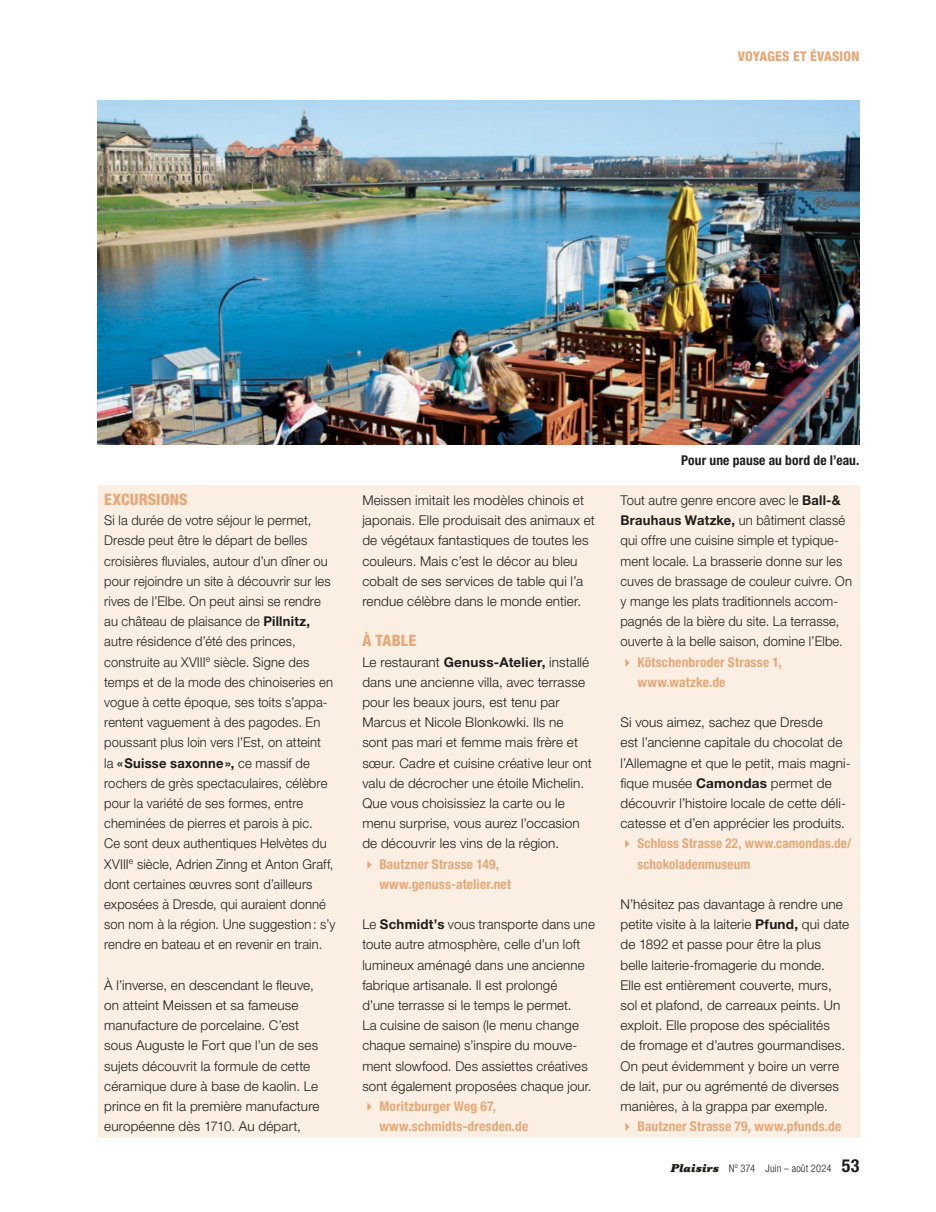
<style>
.page{position:relative;width:936px;height:1212px;background:#fff}
.page>*{position:absolute;margin:0;border:0;box-sizing:border-box;transform-origin:0 0}
.t1{font:800 condensed 15.75px "Helvetica Neue LT Std";letter-spacing:.005em;color:#e7a877}
.t2{font:300 13.5px/20.2px "Helvetica Neue LT Std";letter-spacing:.01em;color:#1d1d1b}
.t3{font:300 13.5px/20.2px "Helvetica Neue LT Std";letter-spacing:.01em;color:#1d1d1b;scale:.96 1}
.t4{font:700 condensed 13.5px/20.2px "Helvetica Neue LT Std";letter-spacing:.01em;color:#e7a877}
.t5{font:700 condensed 13.5px "Helvetica Neue LT Std";letter-spacing:.01em;color:#1d1d1b}
.t6{font:800 condensed 13.5px "Helvetica Neue LT Std";letter-spacing:.01em;color:#e7a877}
.t7{font:300 condensed 10.5px "Helvetica Neue LT Std";letter-spacing:.01em;color:#1d1d1b}
.s1{font-weight:700}
.s2{font-family:"Cheltenham Std";font-weight:900;font-style:italic;font-stretch:normal;font-size:11.25px}
.s3{font-weight:700;font-size:18px}
</style>
<div class="page">
<div style="left:98px;top:485px;width:761px;height:652px;background:#fbefe4"></div>
<img style="left:98px;top:101px;width:761px;height:343px">
<p class="t6" style="left:737px;top:47px;width:123px">VOYAGES ET ÉVASION</p>
<p class="t1" style="left:104px;top:490px;width:85px">EXCURSIONS</p>
<p class="t3" style="left:104px;top:510px;width:242px">Si la durée de votre séjour le permet, Dresde peut être le départ de belles croisières fluviales, autour d’un dîner ou pour rejoindre un site à découvrir sur les rives de l’Elbe. On peut ainsi se rendre au château de plaisance de <span class="s1">Pillnitz, </span>autre résidence d’été des princes, construite au XVIII<sup>e</sup> siècle. Signe des temps et de la mode des chinoiseries en vogue à cette époque, ses toits s’appa&shy;rentent vaguement à des pagodes. En poussant plus loin vers l’Est, on atteint<br>la <span class="s1">«Suisse saxonne»,</span> ce massif de rochers de grès spectaculaires, célèbre pour la variété de ses formes, entre cheminées de pierres et parois à pic.<br>Ce sont deux authentiques Helvètes du XVIII<sup>e</sup> siècle, Adrien Zinng et Anton Graff, dont certaines œuvres sont d’ailleurs exposées à Dresde, qui auraient donné son nom à la région. Une suggestion: s’y rendre en bateau et en revenir en train.</p>
<p class="t2" style="left:104px;top:974px;width:217px">À l’inverse, en descendant le fleuve, on atteint Meissen et sa fameuse manufacture de porcelaine. C’est sous Auguste le Fort que l’un de ses sujets découvrit la formule de cette céramique dure à base de kaolin. Le prince en fit la première manufacture européenne dès 1710. Au départ,</p>
<p class="t2" style="left:362px;top:490px;width:234px">Meissen imitait les modèles chinois et japonais. Elle produisait des animaux et de végétaux fantastiques de toutes les couleurs. Mais c’est le décor au bleu cobalt de ses services de table qui l’a rendue célèbre dans le monde entier.</p>
<p class="t1" style="left:362px;top:631px;width:55px">À TABLE</p>
<p class="t2" style="left:362px;top:651px;width:231px">Le restaurant <span class="s1">Genuss-Atelier,</span> installé dans une ancienne villa, avec terrasse pour les beaux jours, est tenu par Marcus et Nicole Blonkowki. Ils ne sont pas mari et femme mais frère et sœur. Cadre et cuisine créative leur ont valu de décrocher une étoile Michelin.<br>Que vous choisissiez la carte ou le menu surprise, vous aurez l’occasion de découvrir les vins de la région.</p>
<p class="t4" style="left:379px;top:853px;width:133px">Bautzner Strasse 149, www.genuss-atelier.net</p>
<p class="t2" style="left:362px;top:914px;width:234px">Le <span class="s1">Schmidt’s</span> vous transporte dans une toute autre atmosphère, celle d’un loft lumineux aménagé dans une ancienne fabrique artisanale. Il est prolongé<br>d’une terrasse si le temps le permet.<br>La cuisine de saison (le menu change chaque semaine) s’inspire du mouve&shy;ment slowfood. Des assiettes créatives sont également proposées chaque jour.</p>
<p class="t4" style="left:379px;top:1096px;width:150px">Moritzburger Weg 67, www.schmidts-dresden.de</p>
<p class="t5" style="left:681px;top:452px;width:180px">Pour une pause au bord de l’eau.</p>
<p class="t3" style="left:620px;top:490px;width:243px">Tout autre genre encore avec le <span class="s1">Ball-&amp; Brauhaus Watzke,</span> un bâtiment classé qui offre une cuisine simple et typique&shy;ment locale. La brasserie donne sur les cuves de brassage de couleur cuivre. On y mange les plats traditionnels accom&shy;pagnés de la bière du site. La terrasse, ouverte à la belle saison, domine l’Elbe.</p>
<p class="t4" style="left:637px;top:651px;width:146px">Kötschenbroder Strasse 1, www.watzke.de</p>
<p class="t2" style="left:620px;top:712px;width:232px">Si vous aimez, sachez que Dresde<br>est l’ancienne capitale du chocolat de l’Allemagne et que le petit, mais magni&shy;fique musée <span class="s1">Camondas</span> permet de découvrir l’histoire locale de cette déli&shy;catesse et d’en apprécier les produits.</p>
<p class="t4" style="left:637px;top:833px;width:215px">Schloss Strasse 22, www.camondas.de/ schokoladenmuseum</p>
<p class="t2" style="left:620px;top:894px;width:230px">N’hésitez pas davantage à rendre une petite visite à la laiterie <span class="s1">Pfund,</span> qui date de 1892 et passe pour être la plus belle laiterie-fromagerie du monde.<br>Elle est entièrement couverte, murs, sol et plafond, de carreaux peints. Un exploit. Elle propose des spécialités<br>de fromage et d’autres gourmandises.<br>On peut évidemment y boire un verre de lait, pur ou agrémenté de diverses manières, à la grappa par exemple.</p>
<p class="t4" style="left:637px;top:1116px;width:205px">Bautzner Strasse 79, www.pfunds.de</p>
<p class="t7" style="left:670px;top:1162px;width:190px"><span class="s2">Plaisirs</span> N<sup>o</sup> 374 Juin – août 2024 <span class="s3">53</span></p>
</div>
